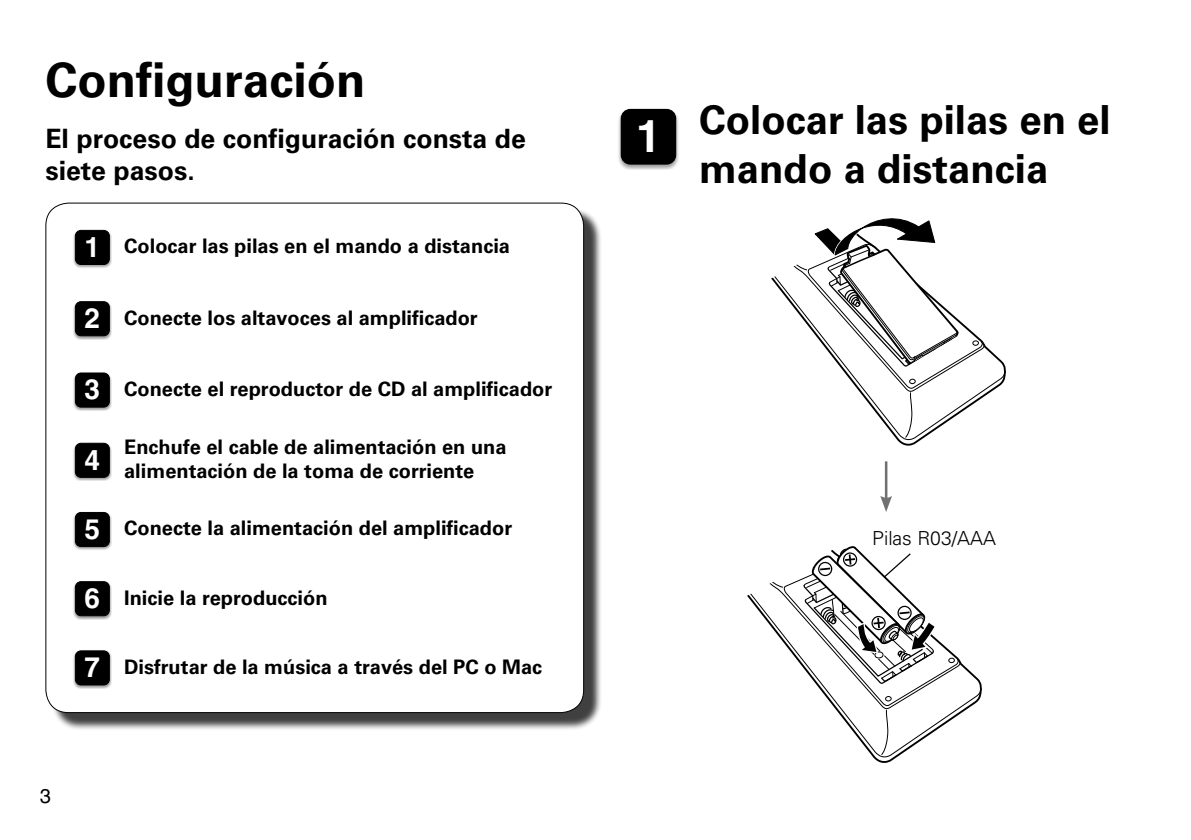
<style>
.page{position:relative;width:1191px;height:840px;background:#fff}
.page>*{position:absolute;margin:0;border:0;box-sizing:border-box;transform-origin:0 0}
.t1{font:700 48px "Univers LT Std";color:#000}
.t2{font:700 40px/48px "Univers LT Std";color:#000;text-align:center}
.t3{font:700 28px "Helvetica LT Std";color:#fff}
.t4{font:700 26.6px/32px "Univers LT Std";color:#000}
.t5{font:700 20px/24px "Univers LT Std";color:#000}
.t6{font:20px "Helvetica LT Std";color:#000}
.t7{font:300 19.4px "Univers LT Std";color:#000}
.s1{font-family:"Helvetica LT Std";font-size:28px;color:#fff}
.s2{font-family:"Helvetica LT Std";font-size:44.8px;color:#fff}
</style>
<div class="page">
<img style="left:618px;top:108px;width:61px;height:62px">
<div style="left:621px;top:109px;width:54px;height:55px;background:#000;border-radius:9px"></div>
<div style="left:620px;top:109px;width:56px;height:55px;border:1px solid #000;border-radius:9px"></div>
<svg style="left:895px;top:343px;width:110px;height:98px"></svg>
<svg style="left:771px;top:218px;width:213px;height:220px"></svg>
<hr style="left:885px;top:461px;width:2px;height:39px;background:#727171">
<svg style="left:880px;top:495px;width:12px;height:16px"></svg>
<svg style="left:871px;top:660px;width:110px;height:98px"></svg>
<svg style="left:747px;top:546px;width:213px;height:209px"></svg>
<div style="left:50px;top:207px;width:552px;height:523px;background:#000;opacity:.75"></div>
<div style="left:46px;top:203px;width:537px;height:509px;background:#fff;border-radius:23px"></div>
<img style="left:73px;top:229px;width:38px;height:39px">
<div style="left:75px;top:230px;width:34px;height:34px;background:#000;border-radius:6px"></div>
<div style="left:75px;top:230px;width:35px;height:35px;border:1px solid #000;border-radius:6px"></div>
<img style="left:73px;top:302px;width:38px;height:37px">
<div style="left:75px;top:301px;width:34px;height:34px;background:#000;border-radius:6px"></div>
<div style="left:75px;top:301px;width:35px;height:35px;border:1px solid #000;border-radius:6px"></div>
<img style="left:73px;top:374px;width:38px;height:36px">
<div style="left:75px;top:373px;width:34px;height:34px;background:#000;border-radius:6px"></div>
<div style="left:75px;top:372px;width:35px;height:35px;border:1px solid #000;border-radius:6px"></div>
<img style="left:73px;top:444px;width:38px;height:36px">
<div style="left:75px;top:443px;width:34px;height:34px;background:#000;border-radius:6px"></div>
<div style="left:75px;top:442px;width:35px;height:35px;border:1px solid #000;border-radius:6px"></div>
<img style="left:73px;top:511px;width:38px;height:39px">
<div style="left:75px;top:512px;width:34px;height:34px;background:#000;border-radius:6px"></div>
<div style="left:75px;top:512px;width:35px;height:34px;border:1px solid #000;border-radius:6px"></div>
<img style="left:73px;top:582px;width:38px;height:37px">
<div style="left:75px;top:581px;width:34px;height:34px;background:#000;border-radius:6px"></div>
<div style="left:75px;top:581px;width:35px;height:34px;border:1px solid #000;border-radius:6px"></div>
<img style="left:73px;top:652px;width:38px;height:36px">
<div style="left:75px;top:650px;width:34px;height:34px;background:#000;border-radius:6px"></div>
<div style="left:75px;top:650px;width:35px;height:35px;border:1px solid #000;border-radius:6px"></div>
<h1 class="t1" style="left:45px;top:52px;width:322px">Configuración</h1>
<h3 class="t4" style="left:45px;top:123px;width:482px">El proceso de configuración consta de siete pasos.</h3>
<p class="t5" style="left:85px;top:234px;width:427px"><span class="s1">1</span> Colocar las pilas en el mando a distancia</p>
<p class="t5" style="left:85px;top:305px;width:395px"><span class="s1">2</span> Conecte los altavoces al amplificador</p>
<p class="t5" style="left:85px;top:377px;width:469px"><span class="s1">3</span> Conecte el reproductor de CD al amplificador</p>
<h3 class="t3" style="left:85px;top:442px;width:17px">4</h3>
<p class="t5" style="left:124px;top:435px;width:384px">Enchufe el cable de alimentación en una alimentación de la toma de corriente</p>
<p class="t5" style="left:85px;top:516px;width:429px"><span class="s1">5</span> Conecte la alimentación del amplificador</p>
<p class="t5" style="left:85px;top:585px;width:244px"><span class="s1">6</span> Inicie la reproducción</p>
<p class="t5" style="left:85px;top:654px;width:459px"><span class="s1">7</span> Disfrutar de la música a través del PC o Mac</p>
<p class="t6" style="left:40px;top:784px;width:13px">3</p>
<h2 class="t2" style="left:636px;top:97px;width:476px"><span class="s2">1</span> Colocar las pilas en el mando a distancia</h2>
<p class="t7" style="left:872px;top:525px;width:125px">Pilas R03/AAA</p>
</div>
